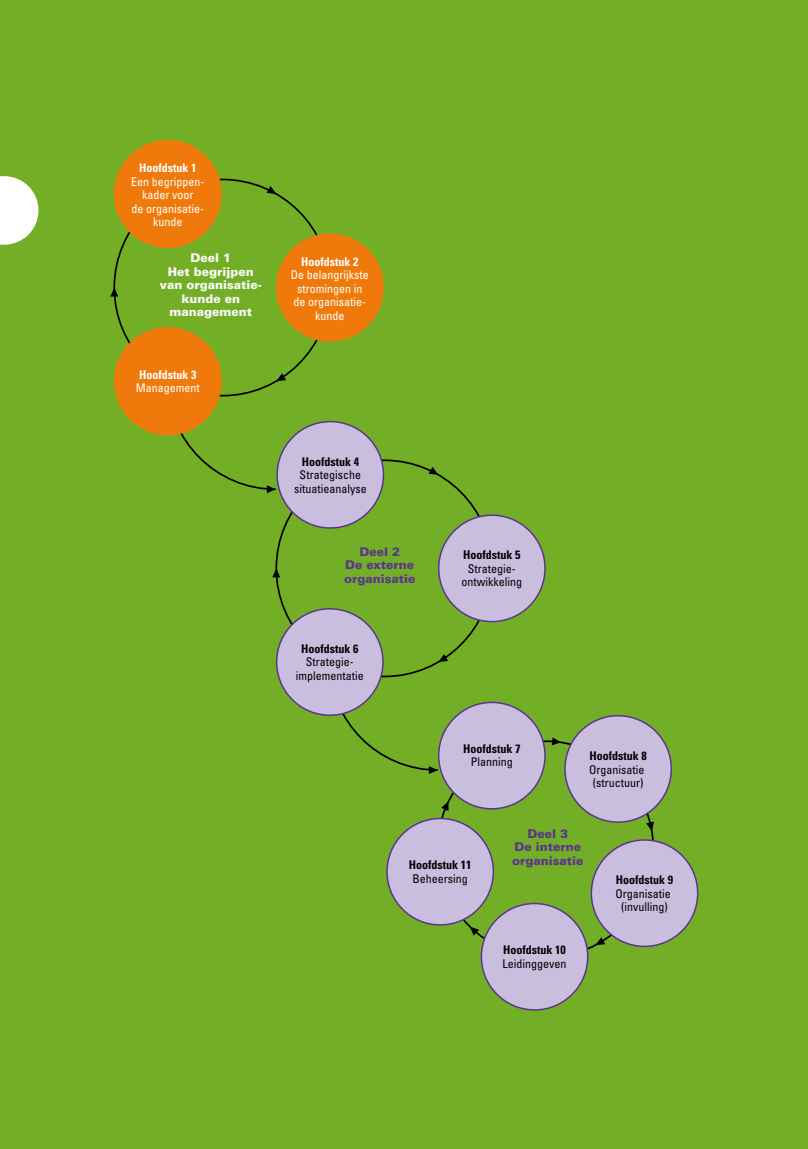
<style>
.page{position:relative;width:808px;height:1149px;background:#fff}
.page>*{position:absolute;margin:0;border:0;box-sizing:border-box;transform-origin:0 0}
.t1{font:condensed 12px/13.5px "Univers LT Std";color:#000;text-align:center}
.t2{font:condensed 12px/13.5px "Univers LT Std";color:#fff;text-align:center}
.t3{font:700 condensed 12px "Univers LT Std";color:#000}
.t4{font:900 12px/13.5px "Univers LT Std";color:#5b348b;text-align:center}
.t5{font:900 12px/13.5px "Univers LT Std";color:#fbfbfb;text-align:center}
.t6{font:700 condensed 12px "Univers LT Std";color:#fff}
</style>
<div class="page">
<div style="left:0;top:0;width:808px;height:1148px;background:#73af26"></div>
<svg style="left:113px;top:178px;width:219px;height:313px"></svg>
<svg style="left:110px;top:287px;width:8px;height:9px"></svg>
<svg style="left:267px;top:485px;width:9px;height:8px"></svg>
<svg style="left:276px;top:373px;width:10px;height:8px"></svg>
<svg style="left:266px;top:186px;width:10px;height:8px"></svg>
<div style="left:277px;top:234px;width:106px;height:106px;background:#ef7a0b;border-radius:50%"></div>
<div style="left:276px;top:233px;width:108px;height:108px;border:2px solid #ef7a0b;border-radius:50%"></div>
<div style="left:115px;top:141px;width:106px;height:106px;background:#ef7a0b;border-radius:50%"></div>
<div style="left:114px;top:140px;width:108px;height:108px;border:2px solid #ef7a0b;border-radius:50%"></div>
<div style="left:115px;top:328px;width:106px;height:106px;background:#ef7a0b;border-radius:50%"></div>
<div style="left:114px;top:327px;width:108px;height:108px;border:2px solid #ef7a0b;border-radius:50%"></div>
<svg style="left:272px;top:568px;width:8px;height:9px"></svg>
<svg style="left:328px;top:654px;width:120px;height:119px"></svg>
<svg style="left:428px;top:467px;width:10px;height:7px"></svg>
<div style="left:439px;top:515px;width:106px;height:106px;background:#cabedf;border-radius:50%"></div>
<div style="left:438px;top:514px;width:108px;height:108px;border:2px solid #5b348b;border-radius:50%"></div>
<div style="left:277px;top:421px;width:106px;height:107px;background:#cabedf;border-radius:50%"></div>
<div style="left:276px;top:420px;width:108px;height:108px;border:2px solid #5b348b;border-radius:50%"></div>
<div style="left:277px;top:608px;width:106px;height:107px;background:#cabedf;border-radius:50%"></div>
<div style="left:276px;top:608px;width:108px;height:107px;border:2px solid #5b348b;border-radius:50%"></div>
<svg style="left:470px;top:926px;width:9px;height:9px"></svg>
<svg style="left:596px;top:937px;width:9px;height:7px"></svg>
<svg style="left:646px;top:821px;width:8px;height:10px"></svg>
<svg style="left:552px;top:737px;width:9px;height:8px"></svg>
<svg style="left:441px;top:801px;width:7px;height:9px"></svg>
<div style="left:481px;top:903px;width:107px;height:106px;background:#cabedf;border-radius:50%"></div>
<div style="left:481px;top:902px;width:107px;height:108px;border:2px solid #5b348b;border-radius:50%"></div>
<div style="left:387px;top:818px;width:106px;height:106px;background:#cabedf;border-radius:50%"></div>
<div style="left:386px;top:817px;width:108px;height:108px;border:2px solid #5b348b;border-radius:50%"></div>
<div style="left:591px;top:839px;width:107px;height:107px;background:#cabedf;border-radius:50%"></div>
<div style="left:591px;top:839px;width:107px;height:107px;border:2px solid #5b348b;border-radius:50%"></div>
<div style="left:439px;top:702px;width:106px;height:106px;background:#cabedf;border-radius:50%"></div>
<div style="left:438px;top:701px;width:108px;height:108px;border:2px solid #5b348b;border-radius:50%"></div>
<div style="left:565px;top:715px;width:106px;height:106px;background:#cabedf;border-radius:50%"></div>
<div style="left:564px;top:714px;width:108px;height:108px;border:2px solid #5b348b;border-radius:50%"></div>
<svg style="left:0;top:176px;width:38px;height:68px"></svg>
<p class="t6" style="left:139px;top:160px;width:59px">Hoofdstuk 1</p>
<p class="t2" style="left:131px;top:174px;width:75px">Een begrippen&shy;kader voor<br>de organisatie&shy;kunde</p>
<p class="t5" style="left:160px;top:251px;width:103px">Deel 1<br>Het begrijpen van organisatie&shy;kunde en management</p>
<p class="t6" style="left:301px;top:254px;width:59px">Hoofdstuk 2</p>
<p class="t2" style="left:291px;top:268px;width:79px">De belangrijkste stromingen in de organisatie&shy;kunde</p>
<p class="t6" style="left:139px;top:367px;width:59px">Hoofdstuk 3</p>
<p class="t2" style="left:136px;top:381px;width:65px">Management</p>
<p class="t3" style="left:302px;top:454px;width:59px">Hoofdstuk 4</p>
<p class="t1" style="left:294px;top:468px;width:74px">Strategische situatieanalyse</p>
<p class="t4" style="left:344px;top:544px;width:73px">Deel 2<br>De externe organisatie</p>
<p class="t3" style="left:463px;top:547px;width:59px">Hoofdstuk 5</p>
<p class="t1" style="left:461px;top:561px;width:62px">Strategie&shy;ontwikkeling</p>
<p class="t3" style="left:301px;top:641px;width:59px">Hoofdstuk 6</p>
<p class="t1" style="left:296px;top:655px;width:69px">Strategie&shy;implementatie</p>
<p class="t3" style="left:463px;top:741px;width:59px">Hoofdstuk 7</p>
<p class="t1" style="left:471px;top:755px;width:43px">Planning</p>
<p class="t3" style="left:589px;top:748px;width:59px">Hoofdstuk 8</p>
<p class="t1" style="left:589px;top:762px;width:57px">Organisatie (structuur)</p>
<p class="t4" style="left:512px;top:826px;width:73px">Deel 3<br>De interne organisatie</p>
<p class="t3" style="left:409px;top:857px;width:64px">Hoofdstuk 11</p>
<p class="t1" style="left:412px;top:871px;width:57px">Beheersing</p>
<p class="t3" style="left:616px;top:872px;width:59px">Hoofdstuk 9</p>
<p class="t1" style="left:615px;top:886px;width:57px">Organisatie (invulling)</p>
<p class="t3" style="left:503px;top:942px;width:64px">Hoofdstuk 10</p>
<p class="t1" style="left:502px;top:956px;width:65px">Leidinggeven</p>
</div>
